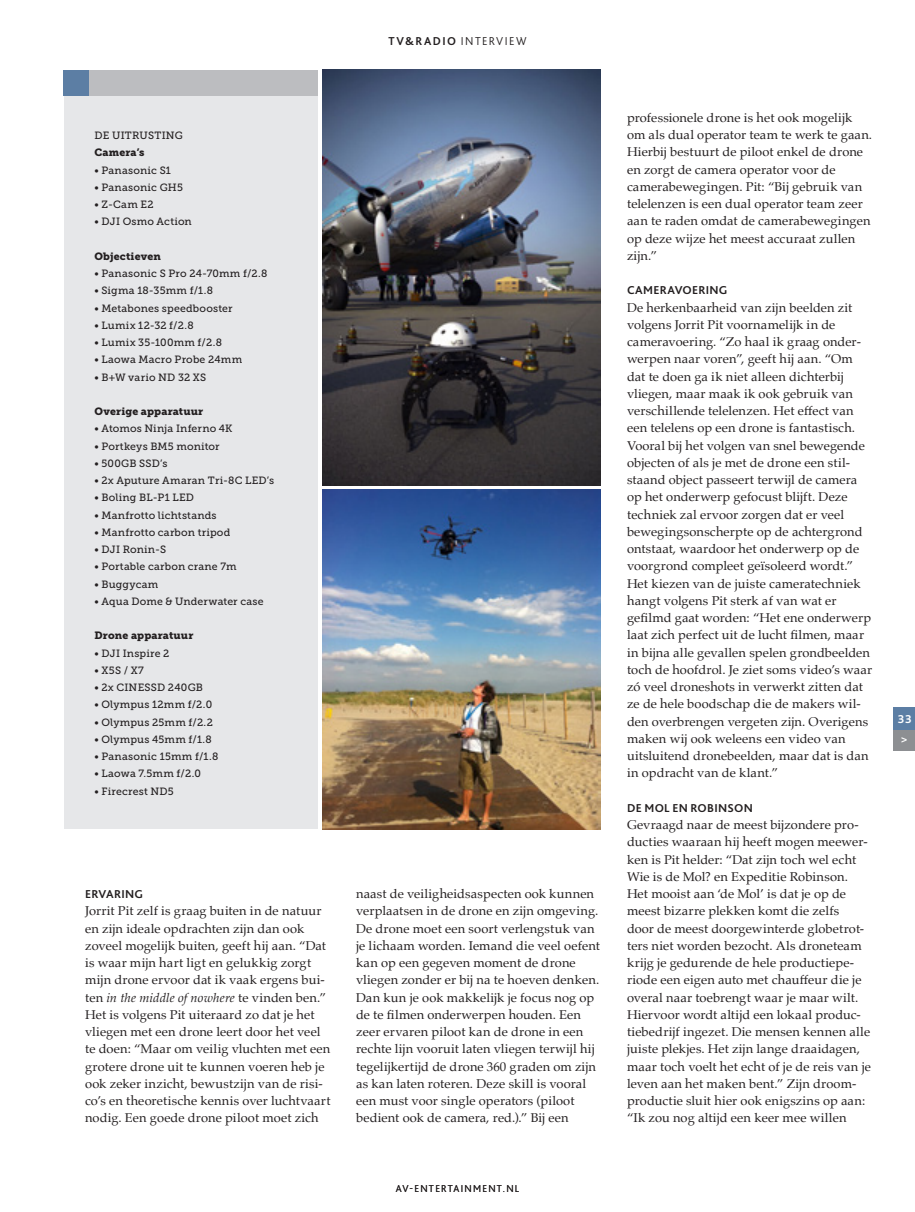
<style>
.page{position:relative;width:915px;height:1212px;background:#fff}
.page>*{position:absolute;margin:0;border:0;box-sizing:border-box;transform-origin:0 0}
.platte_tekst{font:12.75px/17.2px "Palatino";letter-spacing:.005em;color:#231f20}
.kop_alinea{font:700 12px "Bliss 2";letter-spacing:.025em;color:#231f20}
.kop_alinea-2{font:300 12px "Bliss 2";letter-spacing:.12em;color:#231f20}
.kop_alinea-3{font:700 12px "Bliss 2";color:#fff}
.fotobijschrift{font:10.5px "Museo Slab 500";letter-spacing:.02em;color:#231f20}
.fotobijschrift-2{font:10.5px "Museo Slab 900";letter-spacing:.015em;color:#231f20}
.kop_alinea-4{font:300 10.5px "Bliss 2";letter-spacing:.125em;color:#231f20}
.s1{font-weight:700}
.s2{font-style:italic}
</style>
<div class="page">
<div style="left:893px;top:728px;width:21px;height:22px;background:#8d8f92"></div>
<div style="left:893px;top:707px;width:21px;height:22px;background:#5c7ea4"></div>
<div style="left:64px;top:71px;width:253px;height:758px;background:#e6e7e9"></div>
<div style="left:64px;top:70px;width:253px;height:25px;background:#bcbdc0"></div>
<div style="left:64px;top:70px;width:25px;height:25px;background:#5c7ea4"></div>
<img style="left:322px;top:70px;width:278px;height:415px">
<img style="left:322px;top:490px;width:278px;height:339px">
<p class="kop_alinea-2" style="left:388px;top:33px;width:139px"><span class="s1">TV&amp;RADIO</span> INTERVIEW</p>
<p class="fotobijschrift" style="left:94px;top:130px;width:90px">DE UITRUSTING</p>
<p class="fotobijschrift-2" style="left:94px;top:146px;width:52px">Camera’s</p>
<p class="fotobijschrift" style="left:94px;top:164px;width:78px">• Panasonic S1</p>
<p class="fotobijschrift" style="left:94px;top:181px;width:90px">• Panasonic GH5</p>
<p class="fotobijschrift" style="left:94px;top:199px;width:60px">• Z-Cam E2</p>
<p class="fotobijschrift" style="left:94px;top:216px;width:99px">• DJI Osmo Action</p>
<p class="fotobijschrift-2" style="left:94px;top:250px;width:68px">Objectieven</p>
<p class="fotobijschrift" style="left:94px;top:268px;width:174px">• Panasonic S Pro 24-70mm f/2.8</p>
<p class="fotobijschrift" style="left:94px;top:285px;width:120px">• Sigma 18-35mm f/1.8</p>
<p class="fotobijschrift" style="left:94px;top:302px;width:140px">• Metabones speedbooster</p>
<p class="fotobijschrift" style="left:94px;top:319px;width:101px">• Lumix 12-32 f/2.8</p>
<p class="fotobijschrift" style="left:94px;top:337px;width:129px">• Lumix 35-100mm f/2.8</p>
<p class="fotobijschrift" style="left:94px;top:354px;width:149px">• Laowa Macro Probe 24mm</p>
<p class="fotobijschrift" style="left:94px;top:371px;width:113px">• B+W vario ND 32 XS</p>
<p class="fotobijschrift-2" style="left:94px;top:405px;width:110px">Overige apparatuur</p>
<p class="fotobijschrift" style="left:94px;top:423px;width:139px">• Atomos Ninja Inferno 4K</p>
<p class="fotobijschrift" style="left:94px;top:440px;width:127px">• Portkeys BM5 monitor</p>
<p class="fotobijschrift" style="left:94px;top:457px;width:74px">• 500GB SSD’s</p>
<p class="fotobijschrift" style="left:94px;top:475px;width:181px">• 2x Aputure Amaran Tri-8C LED’s</p>
<p class="fotobijschrift" style="left:94px;top:492px;width:101px">• Boling BL-P1 LED</p>
<p class="fotobijschrift" style="left:94px;top:509px;width:124px">• Manfrotto lichtstands</p>
<p class="fotobijschrift" style="left:94px;top:526px;width:137px">• Manfrotto carbon tripod</p>
<p class="fotobijschrift" style="left:94px;top:544px;width:73px">• DJI Ronin-S</p>
<p class="fotobijschrift" style="left:94px;top:561px;width:144px">• Portable carbon crane 7m</p>
<p class="fotobijschrift" style="left:94px;top:578px;width:65px">• Buggycam</p>
<p class="fotobijschrift" style="left:94px;top:595px;width:170px">• Aqua Dome &amp; Underwater case</p>
<p class="fotobijschrift-2" style="left:94px;top:629px;width:100px">Drone apparatuur</p>
<p class="fotobijschrift" style="left:94px;top:647px;width:76px">• DJI Inspire 2</p>
<p class="fotobijschrift" style="left:94px;top:664px;width:51px">• X5S / X7</p>
<p class="fotobijschrift" style="left:94px;top:682px;width:110px">• 2x CINESSD 240GB</p>
<p class="fotobijschrift" style="left:94px;top:699px;width:119px">• Olympus 12mm f/2.0</p>
<p class="fotobijschrift" style="left:94px;top:716px;width:120px">• Olympus 25mm f/2.2</p>
<p class="fotobijschrift" style="left:94px;top:733px;width:119px">• Olympus 45mm f/1.8</p>
<p class="fotobijschrift" style="left:94px;top:751px;width:125px">• Panasonic 15mm f/1.8</p>
<p class="fotobijschrift" style="left:94px;top:768px;width:108px">• Laowa 7.5mm f/2.0</p>
<p class="fotobijschrift" style="left:94px;top:785px;width:81px">• Firecrest ND5</p>
<p class="kop_alinea" style="left:85px;top:887px;width:59px">ERVARING</p>
<p class="platte_tekst" style="left:85px;top:902px;width:247px">Jorrit Pit zelf is graag buiten in de natuur en zijn ideale opdrachten zijn dan ook zoveel mogelijk buiten, geeft hij aan. “Dat is waar mijn hart ligt en gelukkig zorgt mijn drone ervoor dat ik vaak ergens bui&shy;ten <span class="s2">in the middle of nowhere</span> te vinden ben.” Het is volgens Pit uiteraard zo dat je het vliegen met een drone leert door het veel te doen: “Maar om veilig vluchten met een grotere drone uit te kunnen voeren heb je ook zeker inzicht, bewustzijn van de risi&shy;co’s en theoretische kennis over luchtvaart nodig. Een goede drone piloot moet zich</p>
<p class="platte_tekst" style="left:356px;top:885px;width:245px">naast de veiligheidsaspecten ook kunnen verplaatsen in de drone en zijn omgeving.<br>De drone moet een soort verlengstuk van je lichaam worden. Iemand die veel oefent kan op een gegeven moment de drone vliegen zonder er bij na te hoeven denken.<br>Dan kun je ook makkelijk je focus nog op de te filmen onderwerpen houden. Een zeer ervaren piloot kan de drone in een rechte lijn vooruit laten vliegen terwijl hij tegelijkertijd de drone 360 graden om zijn as kan laten roteren. Deze skill is vooral een must voor single operators (piloot bedient ook de camera, red.).” Bij een</p>
<p class="kop_alinea-4" style="left:395px;top:1182px;width:125px">AV-ENTERTAINMENT.NL</p>
<p class="platte_tekst" style="left:626px;top:109px;width:246px">professionele drone is het ook mogelijk om als dual operator team te werk te gaan.<br>Hierbij bestuurt de piloot enkel de drone en zorgt de camera operator voor de camerabewegingen. Pit: “Bij gebruik van telelenzen is een dual operator team zeer aan te raden omdat de camerabewegingen op deze wijze het meest accuraat zullen zijn.”</p>
<p class="kop_alinea" style="left:626px;top:283px;width:102px">CAMERAVOERING</p>
<p class="platte_tekst" style="left:626px;top:298px;width:246px">De herkenbaarheid van zijn beelden zit volgens Jorrit Pit voornamelijk in de cameravoering. “Zo haal ik graag onder&shy;werpen naar voren”, geeft hij aan. “Om dat te doen ga ik niet alleen dichterbij vliegen, maar maak ik ook gebruik van verschillende telelenzen. Het effect van een telelens op een drone is fantastisch.<br>Vooral bij het volgen van snel bewegende objecten of als je met de drone een stil&shy;staand object passeert terwijl de camera op het onderwerp gefocust blijft. Deze techniek zal ervoor zorgen dat er veel bewegingsonscherpte op de achtergrond ontstaat, waardoor het onderwerp op de voorgrond compleet geïsoleerd wordt.” Het kiezen van de juiste cameratechniek hangt volgens Pit sterk af van wat er gefilmd gaat worden: “Het ene onderwerp laat zich perfect uit de lucht filmen, maar in bijna alle gevallen spelen grondbeelden toch de hoofdrol. Je ziet soms video’s waar zó veel droneshots in verwerkt zitten dat ze de hele boodschap die de makers wil&shy;den overbrengen vergeten zijn. Overigens maken wij ook weleens een video van uitsluitend dronebeelden, maar dat is dan in opdracht van de klant.”</p>
<p class="kop_alinea" style="left:626px;top:800px;width:127px">DE MOL EN ROBINSON</p>
<p class="platte_tekst" style="left:626px;top:816px;width:245px">Gevraagd naar de meest bijzondere pro&shy;ducties waaraan hij heeft mogen meewer&shy;ken is Pit helder: “Dat zijn toch wel echt Wie is de Mol? en Expeditie Robinson.<br>Het mooist aan ‘de Mol’ is dat je op de meest bizarre plekken komt die zelfs<br>door de meest doorgewinterde globetrot&shy;ters niet worden bezocht. Als droneteam krijg je gedurende de hele productiepe&shy;riode een eigen auto met chauffeur die je overal naar toebrengt waar je maar wilt.<br>Hiervoor wordt altijd een lokaal produc&shy;tiebedrijf ingezet. Die mensen kennen alle juiste plekjes. Het zijn lange draaidagen, maar toch voelt het echt of je de reis van je leven aan het maken bent.” Zijn droom&shy;productie sluit hier ook enigszins op aan: “Ik zou nog altijd een keer mee willen</p>
<p class="kop_alinea-3" style="left:897px;top:711px;width:16px">33</p>
<p class="kop_alinea-3" style="left:900px;top:732px;width:8px">&gt;</p>
</div>
